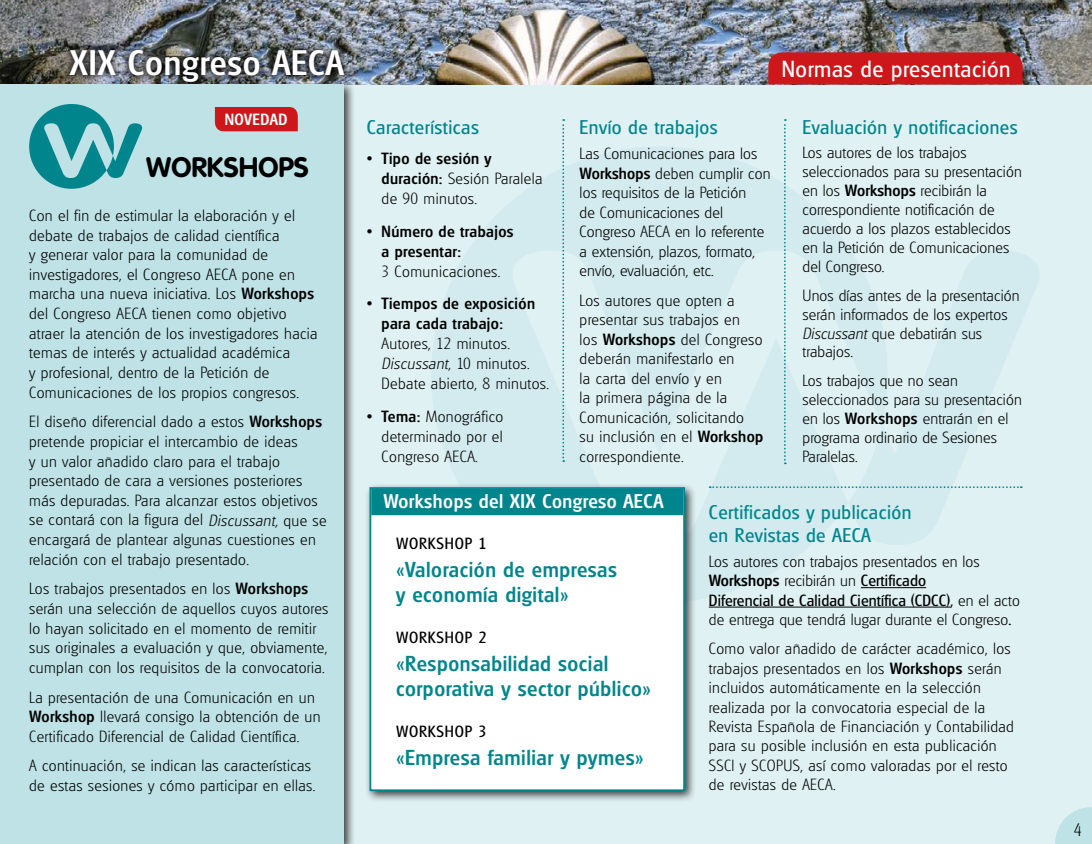
<style>
.page{position:relative;width:1092px;height:844px;background:#fff}
.page>*{position:absolute;margin:0;border:0;box-sizing:border-box;transform-origin:0 0}
.t1{font:500 34.3px "Glasgow";letter-spacing:.025em;color:#fff}
.t2{font:700 27.65px "VAG Rounded";color:#000}
.t3{font:22.57px "Glasgow";letter-spacing:.025em;color:#fff}
.t4{font:500 21px/25.2px "Glasgow";letter-spacing:.025em;color:#00858c}
.t5{font:19.25px/23.6px "Glasgow";letter-spacing:.025em;color:#00858c}
.t6{font:500 19.25px "Glasgow";letter-spacing:.025em;color:#fff}
.t7{font:200 17.5px "Glasgow";color:#000}
.t8{font:200 15.75px/19.6px "Glasgow";letter-spacing:.025em;color:#000}
.t9{font:500 15.75px/19.9px "Glasgow";letter-spacing:.025em;color:#000}
.t10{font:15.75px "Glasgow";letter-spacing:.05em;color:#000}
.t11{font:500 15.75px "Glasgow";letter-spacing:.025em;color:#fff}
.s1{font-weight:500}
.s2{font-style:italic}
.s3{font-weight:400}
</style>
<div class="page">
<div style="left:0;top:0;width:1091px;height:843px;background:#e0f1f3"></div>
<img style="left:0;top:0;width:1091px;height:84px">
<img style="left:63px;top:42px;width:288px;height:37px">
<div style="left:768px;top:52px;width:254px;height:32px;background:#cd171a"></div>
<svg style="left:1055px;top:807px;width:36px;height:36px"></svg>
<div style="left:0;top:79px;width:355px;height:764px;background:#000;opacity:.75"></div>
<div style="left:0;top:84px;width:344px;height:759px;background:#bee2e6"></div>
<svg style="left:431px;top:146px;width:608px;height:453px"></svg>
<svg style="left:29px;top:104px;width:113px;height:85px"></svg>
<hr style="left:860px;top:587px;width:66px;height:1px;background:#000">
<hr style="left:708px;top:606px;width:242px;height:1px;background:#000">
<svg style="left:709px;top:486px;width:312px;height:2px"></svg>
<svg style="left:562px;top:119px;width:2px;height:343px"></svg>
<svg style="left:784px;top:119px;width:1px;height:345px"></svg>
<div style="left:365px;top:482px;width:332px;height:320px;background:#000;opacity:.75"></div>
<div style="left:370px;top:488px;width:314px;height:302px;background:#fff"></div>
<div style="left:371px;top:489px;width:312px;height:26px;background:#00858c"></div>
<div style="left:369px;top:487px;width:316px;height:303px;border:2px solid #00858c"></div>
<div style="left:215px;top:107px;width:83px;height:24px;background:#cd171a"></div>
<h1 class="t1" style="left:69px;top:43px;width:276px">XIX Congreso AECA</h1>
<p class="t11" style="left:225px;top:111px;width:64px">NOVEDAD</p>
<h2 class="t2" style="left:146px;top:151px;width:164px">WORKSHOPS</h2>
<p class="t8" style="left:29px;top:205px;width:290px">Con el fin de estimular la elaboración y el debate de trabajos de calidad científica<br>y generar valor para la comunidad de investigadores, el Congreso AECA pone en marcha una nueva iniciativa. Los <span class="s1">Workshops </span>del Congreso AECA tienen como objetivo atraer la atención de los investigadores hacia temas de interés y actualidad académica<br>y profesional, dentro de la Petición de Comunicaciones de los propios congresos.</p>
<p class="t8" style="left:29px;top:411px;width:299px">El diseño diferencial dado a estos <span class="s1">Workshops </span>pretende propiciar el intercambio de ideas<br>y un valor añadido claro para el trabajo presentado de cara a versiones posteriores más depuradas. Para alcanzar estos objetivos se contará con la figura del <span class="s2">Discussant,</span> que se encargará de plantear algunas cuestiones en relación con el trabajo presentado.</p>
<p class="t8" style="left:29px;top:578px;width:301px">Los trabajos presentados en los <span class="s1">Workshops </span>serán una selección de aquellos cuyos autores lo hayan solicitado en el momento de remitir sus originales a evaluación y que, obviamente, cumplan con los requisitos de la convocatoria.</p>
<p class="t8" style="left:29px;top:687px;width:293px">La presentación de una Comunicación en un<br><span class="s1">Workshop</span> llevará consigo la obtención de un<br>Certificado Diferencial de Calidad Científica.</p>
<p class="t8" style="left:29px;top:755px;width:288px">A continuación, se indican las características de estas sesiones y cómo participar en ellas.</p>
<p class="t5" style="left:366px;top:116px;width:114px">Características</p>
<p class="t8" style="left:381px;top:149px;width:162px;text-indent:-15px"><span class="s1">• Tipo de sesión y duración:</span> Sesión Paralela de 90 minutos.</p>
<p class="t9" style="left:381px;top:221px;width:133px;text-indent:-15px">• Número de trabajos a presentar:</p>
<p class="t8" style="left:381px;top:261px;width:120px">3 Comunicaciones.</p>
<p class="t9" style="left:381px;top:293px;width:155px;text-indent:-15px">• Tiempos de exposición para cada trabajo:</p>
<p class="t8" style="left:381px;top:334px;width:169px">Autores, 12 minutos.<br><span class="s2">Discussant</span>, 10 m i n u to s.<br>Debate abierto, 8 minutos.</p>
<p class="t8" style="left:381px;top:406px;width:123px;text-align:justify;text-indent:-15px"><span class="s1">• Tema:</span> Monográfico determinado por el Congreso AECA.</p>
<h3 class="t3" style="left:781px;top:56px;width:230px">Normas de presentación</h3>
<p class="t5" style="left:579px;top:116px;width:140px">Envío de trabajos</p>
<p class="t8" style="left:579px;top:143px;width:192px">Las Comunicaciones para los<br><span class="s1">Workshops</span> deben cumplir con los requisitos de la Petición<br>de Comunicaciones del<br>Congreso AECA en lo referente a extensión, plazos, formato, envío, evaluación, etc.</p>
<p class="t8" style="left:579px;top:290px;width:185px">Los autores que opten a presentar sus trabajos en<br>los <span class="s1">Workshops</span> del Congreso deberán manifestarlo en<br>la carta del envío y en<br>la primera página de la<br>Comunicación, solicitando<br>su inclusión en el <span class="s1">Workshop </span>correspondiente.</p>
<p class="t5" style="left:802px;top:116px;width:217px">Evaluación y notificaciones</p>
<p class="t8" style="left:802px;top:143px;width:221px;line-height:18.9px">Los autores de los trabajos seleccionados para su presentación en los <span class="s1">Workshops</span> recibirán la correspondiente notificación de acuerdo a los plazos establecidos en la Petición de Comunicaciones del Congreso.</p>
<p class="t8" style="left:802px;top:285px;width:218px;line-height:18.9px">Unos días antes de la presentación serán informados de los expertos<br><span class="s2">Discussant</span> que debatirán sus trabajos.</p>
<p class="t8" style="left:802px;top:371px;width:221px;line-height:18.9px">Los trabajos que no sean seleccionados para su presentación en los <span class="s1">Workshops</span> entrarán en el programa ordinario de Sesiones<br>Paralelas.</p>
<p class="t6" style="left:383px;top:489px;width:281px">Workshops del XIX Congreso AECA</p>
<p class="t10" style="left:396px;top:534px;width:92px">WORKSHOP 1</p>
<h3 class="t4" style="left:396px;top:556px;width:222px">«Valoración de empresas y economía digital»</h3>
<p class="t10" style="left:396px;top:628px;width:92px">WORKSHOP 2</p>
<h3 class="t4" style="left:396px;top:650px;width:256px">«Responsabilidad social corporativa y sector público»</h3>
<p class="t10" style="left:396px;top:722px;width:92px">WORKSHOP 3</p>
<h3 class="t4" style="left:396px;top:744px;width:249px">«Empresa familiar y pymes»</h3>
<p class="t5" style="left:708px;top:499px;width:204px">Certificados y publicación en Revistas de AECA</p>
<p class="t8" style="left:708px;top:551px;width:312px">Los autores con trabajos presentados en los <span class="s1">Workshops</span> recibirán un <span class="s3">Certificado<br>Diferencial de Calidad Científica (CDCC),</span> en el acto de entrega que tendrá lugar durante el Congreso<span class="s3">.</span></p>
<p class="t8" style="left:708px;top:638px;width:306px">Como valor añadido de carácter académico, los trabajos presentados en los <span class="s1">Workshops</span> serán incluidos automáticamente en la selección realizada por la convocatoria especial de la Revista Española de Financiación y Contabilidad para su posible inclusión en esta publicación SSCI y SCOPUS, así como valoradas por el resto de revistas de AECA.</p>
<p class="t7" style="left:1073px;top:820px;width:10px">4</p>
</div>
